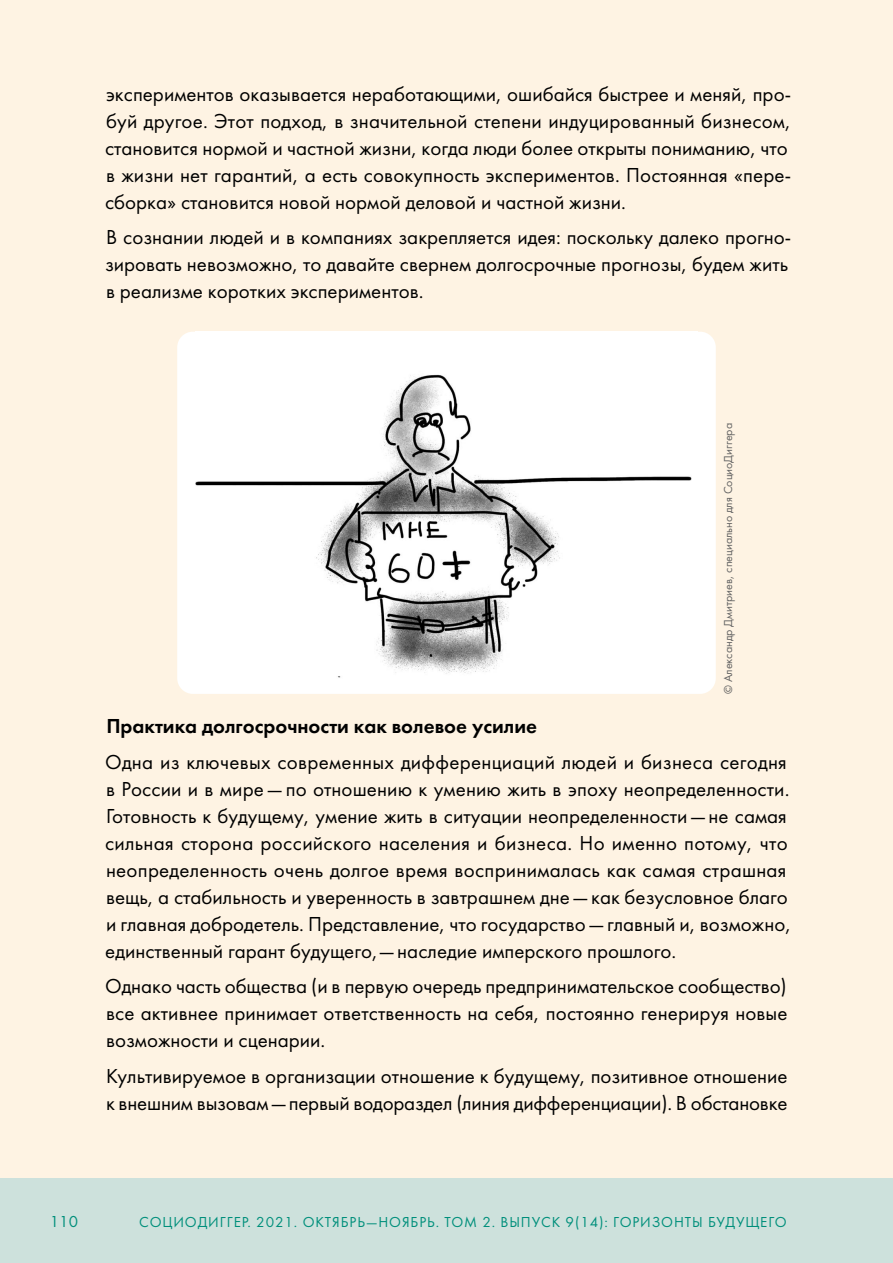
<style>
.page{position:relative;width:893px;height:1263px;background:#fff}
.page>*{position:absolute;margin:0;border:0;box-sizing:border-box;transform-origin:0 0}
.GENERAL_TEXT{font:21px/27px "Futura Book C";color:#000}
.title_in_text{font:21px "Futura Demi C";color:#000}
.t1{font:16.5px "Futura Book C";color:#008f7b}
.t2{font:15px "Futura Book C";letter-spacing:.06em;color:#008f7b}
.iz_otkr_isto4{font:12px "Futura Book C";color:#636363}
</style>
<div class="page">
<div style="left:0;top:1178px;width:893px;height:85px;background:#cde1dc"></div>
<div style="left:0;top:0;width:893px;height:1178px;background:#fef3e3"></div>
<div style="left:177px;top:332px;width:539px;height:362px;background:#fff;border-radius:16px"></div>
<img style="left:196px;top:374px;width:496px;height:304px">
<p class="GENERAL_TEXT" style="left:105px;top:81px;width:687px">экспериментов оказывается неработающими, ошибайся быстрее и меняй, про&shy;буй другое. Этот подход, в значительной степени индуцированный бизнесом, становится нормой и частной жизни, когда люди более открыты пониманию, что в жизни нет гарантий, а есть совокупность экспериментов. Постоянная «пере&shy;сборка» становится новой нормой деловой и частной жизни.</p>
<p class="GENERAL_TEXT" style="left:105px;top:224px;width:687px">В сознании людей и в компаниях закрепляется идея: поскольку далеко прогно&shy;зировать невозможно, то давайте свернем долгосрочные прогнозы, будем жить в реализме коротких экспериментов.</p>
<p class="iz_otkr_isto4" style="left:722px;top:694px;width:272px;rotate:-90deg">© Александр Дмитриев, специально для СоциоДиггера</p>
<p class="title_in_text" style="left:106px;top:714px;width:432px">Практика долгосрочности как волевое усилие</p>
<p class="GENERAL_TEXT" style="left:105px;top:748px;width:688px">Одна из ключевых современных дифференциаций людей и бизнеса сегодня в России и в мире— по отношению к умению жить в эпоху неопределенности.<br>Готовность к будущему, умение жить в ситуации неопределенности— не самая сильная сторона российского населения и бизнеса. Но именно потому, что неопределенность очень долгое время воспринималась как самая страшная вещь, а стабильность и уверенность в завтрашнем дне— как безусловное благо и главная добродетель. Представление, что государство— главный и, возможно, единственный гарант будущего,— наследие имперского прошлого.</p>
<p class="GENERAL_TEXT" style="left:105px;top:973px;width:684px;text-align:justify">Однако часть общества (и в первую очередь предпринимательское сообщество) все активнее принимает ответственность на себя, постоянно генерируя новые возможности и сценарии.</p>
<p class="GENERAL_TEXT" style="left:106px;top:1062px;width:683px">Культивируемое в организации отношение к будущему, позитивное отношение к внешним вызовам— первый водораздел (линия дифференциации). В обстановке</p>
<p class="t1" style="left:50px;top:1213px;width:30px">110</p>
<p class="t2" style="left:139px;top:1213px;width:492px">СОЦИОДИГГЕР. 2021. Октябрь—Ноябрь. ТОМ 2. ВЫПУСК 9(14): Гори</p>
<p class="t2" style="left:652px;top:1213px;width:21px">зонты</p>
<p class="t2" style="left:708px;top:1213px;width:19px">буду</p>
<p class="t2" style="left:745px;top:1213px;width:24px">щего</p>
</div>
